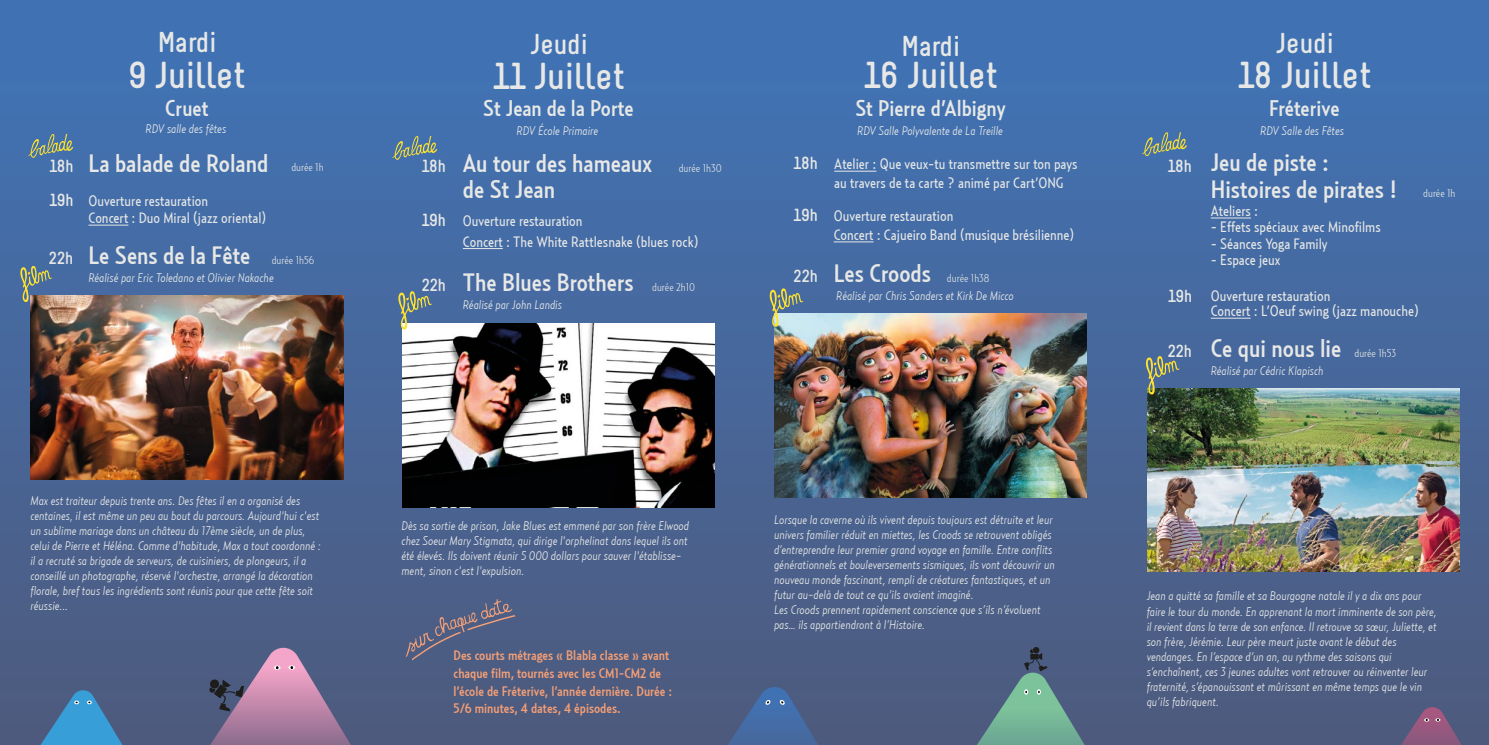
<style>
.page{position:relative;width:1489px;height:745px;background:#fff}
.page>*{position:absolute;margin:0;border:0;box-sizing:border-box;transform-origin:0 0}
.t1{font:700 37.5px "Melbourne";color:#e7e8e6}
.t2{font:700 28.75px "Melbourne";color:#e7e8e6}
.t3{font:500 25px/26.2px "Relay Cond";color:#e7e8e6}
.t4{font:500 22.5px "Relay Cond";color:#e7e8e6}
.t5{font:700 17.5px "Melbourne";color:#e7e8e6}
.t6{font:15px/20.2px "Relay Cond";color:#e7e8e6}
.t7{font:500 13.75px/17.5px "Relay Cond";color:#f49f76}
.t8{font:italic 300 12.5px/15px "Relay Cond";color:#e7e8e6}
.t9{font:300 11.25px "Relay Cond";color:#e7e8e6}
.s1{font-family:"Melbourne";font-weight:700;font-size:17.5px}
</style>
<div class="page">
<div style="left:0;top:0;width:1488px;height:744px;background:linear-gradient(to bottom,#4074b8,#4e5a7d)"></div>
<svg style="left:1032px;top:646px;width:7px;height:7px"></svg>
<svg style="left:976px;top:649px;width:108px;height:95px;background:#5d8189"></svg>
<svg style="left:727px;top:686px;width:91px;height:58px;background:#486596"></svg>
<svg style="left:1400px;top:706px;width:61px;height:38px;background:#775a7e"></svg>
<svg style="left:0;top:689px;width:160px;height:55px;background:#476e98"></svg>
<svg style="left:209px;top:647px;width:142px;height:97px;background:#887194"></svg>
<hr style="left:463px;top:248px;width:40px;height:1px;background:#e7e8e6">
<hr style="left:833px;top:241px;width:40px;height:1px;background:#e7e8e6">
<hr style="left:834px;top:171px;width:42px;height:1px;background:#e7e8e6">
<hr style="left:1210px;top:318px;width:40px;height:1px;background:#e7e8e6">
<hr style="left:1210px;top:218px;width:40px;height:1px;background:#e7e8e6">
<hr style="left:88px;top:225px;width:40px;height:1px;background:#e7e8e6">
<img style="left:774px;top:314px;width:312px;height:183px">
<img style="left:1147px;top:388px;width:312px;height:183px">
<img style="left:30px;top:296px;width:313px;height:183px">
<img style="left:402px;top:324px;width:312px;height:183px">
<div style="left:409px;top:462px;width:207px;height:45px;background:#010203"></div>
<svg style="left:406px;top:598px;width:109px;height:62px;background:#596384"></svg>
<svg style="left:20px;top:265px;width:32px;height:37px"></svg>
<svg style="left:398px;top:290px;width:34px;height:40px"></svg>
<svg style="left:769px;top:287px;width:34px;height:40px"></svg>
<svg style="left:1145px;top:355px;width:34px;height:40px"></svg>
<svg style="left:28px;top:133px;width:45px;height:25px"></svg>
<svg style="left:392px;top:135px;width:45px;height:25px"></svg>
<svg style="left:1142px;top:131px;width:44px;height:25px"></svg>
<h2 class="t2" style="left:158px;top:27px;width:60px">Mardi</h2>
<h1 class="t1" style="left:128px;top:55px;width:119px">9 Juillet</h1>
<h3 class="t4" style="left:165px;top:95px;width:45px">Cruet</h3>
<p class="t8" style="left:145px;top:121px;width:82px">RDV salle des fêtes</p>
<h3 class="t3" style="left:49px;top:149px;width:221px"><span class="s1">18h</span> La balade de Roland</h3>
<h3 class="t5" style="left:49px;top:191px;width:26px">19h</h3>
<p class="t6" style="left:88px;top:190px;width:121px">Ouverture restauration</p>
<p class="t6" style="left:88px;top:207px;width:179px">Concert : Duo Miral (jazz oriental)</p>
<p class="t9" style="left:291px;top:161px;width:34px">durée 1h</p>
<h3 class="t5" style="left:49px;top:248px;width:26px">22h</h3>
<h3 class="t3" style="left:88px;top:241px;width:163px">Le Sens de la Fête</h3>
<p class="t9" style="left:272px;top:253px;width:44px">durée 1h56</p>
<p class="t8" style="left:88px;top:270px;width:187px">Réalisé par Eric Toledano et Olivier Nakache</p>
<p class="t8" style="left:30px;top:492px;width:292px">Max est traiteur depuis trente ans. Des fêtes il en a organisé des centaines, il est même un peu au bout du parcours. Aujourd'hui c'est un sublime mariage dans un château du 17ème siècle, un de plus, celui de Pierre et Héléna. Comme d'habitude, Max a tout coordonné : il a recruté sa brigade de serveurs, de cuisiniers, de plongeurs, il a conseillé un photographe, réservé l'orchestre, arrangé la décoration florale, bref tous les ingrédients sont réunis pour que cette fête soit réussie...</p>
<h2 class="t2" style="left:529px;top:29px;width:59px">Jeudi</h2>
<h1 class="t1" style="left:492px;top:56px;width:134px">11 Juillet</h1>
<h2 class="t2" style="left:901px;top:31px;width:60px">Mardi</h2>
<h1 class="t1" style="left:863px;top:56px;width:136px">16 Juillet</h1>
<h2 class="t2" style="left:1275px;top:28px;width:59px">Jeudi</h2>
<h1 class="t1" style="left:1237px;top:56px;width:135px">18 Juillet</h1>
<h3 class="t4" style="left:483px;top:95px;width:152px">St Jean de la Porte</h3>
<p class="t8" style="left:516px;top:122px;width:83px">RDV École Primaire</p>
<h3 class="t4" style="left:855px;top:95px;width:152px">St Pierre d’Albigny</h3>
<p class="t8" style="left:857px;top:122px;width:147px">RDV Salle Polyvalente de La Treille</p>
<h3 class="t4" style="left:1268px;top:95px;width:72px">Fréterive</h3>
<p class="t8" style="left:1259px;top:122px;width:85px">RDV Salle des Fêtes</p>
<h3 class="t3" style="left:463px;top:149px;width:190px;text-indent:-41px"><span class="s1">18h</span> Au tour des hameaux de St Jean</h3>
<p class="t9" style="left:678px;top:161px;width:44px">durée 1h30</p>
<h3 class="t5" style="left:793px;top:154px;width:26px">18h</h3>
<h3 class="t3" style="left:1210px;top:149px;width:188px;text-indent:-43px"><span class="s1">18h</span> Jeu de piste :<br>Histoires de pirates !</h3>
<p class="t6" style="left:834px;top:154px;width:245px;line-height:19px">Atelier : Que veux-tu transmettre sur ton pays au travers de ta carte ? animé par Cart’ONG</p>
<p class="t9" style="left:1422px;top:186px;width:34px">durée 1h</p>
<h3 class="t5" style="left:421px;top:211px;width:26px">19h</h3>
<h3 class="t5" style="left:421px;top:276px;width:26px">22h</h3>
<p class="t6" style="left:463px;top:210px;width:237px">Ouverture restauration<br>Concert : The White Rattlesnake (blues rock)</p>
<h3 class="t3" style="left:463px;top:269px;width:172px">The Blues Brothers</h3>
<p class="t8" style="left:463px;top:297px;width:101px">Réalisé par John Landis</p>
<p class="t9" style="left:652px;top:280px;width:45px">durée 2h10</p>
<h3 class="t5" style="left:793px;top:205px;width:26px">19h</h3>
<h3 class="t5" style="left:793px;top:267px;width:26px">22h</h3>
<p class="t6" style="left:833px;top:205px;width:242px;line-height:19.1px">Ouverture restauration<br>Concert : Cajueiro Band (musique brésilienne)</p>
<h3 class="t3" style="left:833px;top:259px;width:99px">Les Croods</h3>
<p class="t9" style="left:946px;top:271px;width:44px">durée 1h38</p>
<p class="t8" style="left:836px;top:287px;width:179px">Réalisé par Chris Sanders et Kirk De Micco</p>
<h3 class="t5" style="left:1167px;top:286px;width:26px">19h</h3>
<p class="t6" style="left:1210px;top:200px;width:49px">Ateliers :</p>
<p class="t6" style="left:1210px;top:216px;width:171px">- Effets spéciaux avec Minofilms</p>
<p class="t6" style="left:1210px;top:233px;width:118px">- Séances Yoga Family</p>
<p class="t6" style="left:1210px;top:249px;width:71px">- Espace jeux</p>
<p class="t6" style="left:1210px;top:285px;width:121px">Ouverture restauration</p>
<p class="t6" style="left:1210px;top:300px;width:209px">Concert : L’Oeuf swing (jazz manouche)</p>
<h3 class="t5" style="left:1167px;top:341px;width:26px">22h</h3>
<h3 class="t3" style="left:1210px;top:334px;width:132px">Ce qui nous lie</h3>
<p class="t9" style="left:1354px;top:346px;width:43px">durée 1h53</p>
<p class="t8" style="left:1210px;top:363px;width:114px">Réalisé par Cédric Klapisch</p>
<p class="t8" style="left:401px;top:517px;width:289px">Dès sa sortie de prison, Jake Blues est emmené par son frère Elwood chez Soeur Mary Stigmata, qui dirige l'orphelinat dans lequel ils ont été élevés. Ils doivent réunir 5 000 dollars pour sauver l'établisse&shy;ment, sinon c'est l'expulsion.</p>
<p class="t8" style="left:774px;top:511px;width:282px">Lorsque la caverne où ils vivent depuis toujours est détruite et leur univers familier réduit en miettes, les Croods se retrouvent obligés d’entreprendre leur premier grand voyage en famille. Entre conflits générationnels et bouleversements sismiques, ils vont découvrir un nouveau monde fascinant, rempli de créatures fantastiques, et un futur au-delà de tout ce qu’ils avaient imaginé.<br>Les Croods prennent rapidement conscience que s’ils n’évoluent pas… ils appartiendront à l’Histoire.</p>
<p class="t7" style="left:453px;top:646px;width:220px">Des courts métrages « Blabla classe » avant chaque film, tournés avec les CM1-CM2 de l’école de Fréterive, l’année dernière. Durée :<br>5/6 minutes, 4 dates, 4 épisodes.</p>
<p class="t8" style="left:1146px;top:588px;width:291px">Jean a quitté sa famille et sa Bourgogne natale il y a dix ans pour faire le tour du monde. En apprenant la mort imminente de son père, il revient dans la terre de son enfance. Il retrouve sa sœur, Juliette, et son frère, Jérémie. Leur père meurt juste avant le début des vendanges. En l’espace d’un an, au rythme des saisons qui s’enchaînent, ces 3 jeunes adultes vont retrouver ou réinventer leur fraternité, s’épanouissant et mûrissant en même temps que le vin qu’ils fabriquent.</p>
</div>
